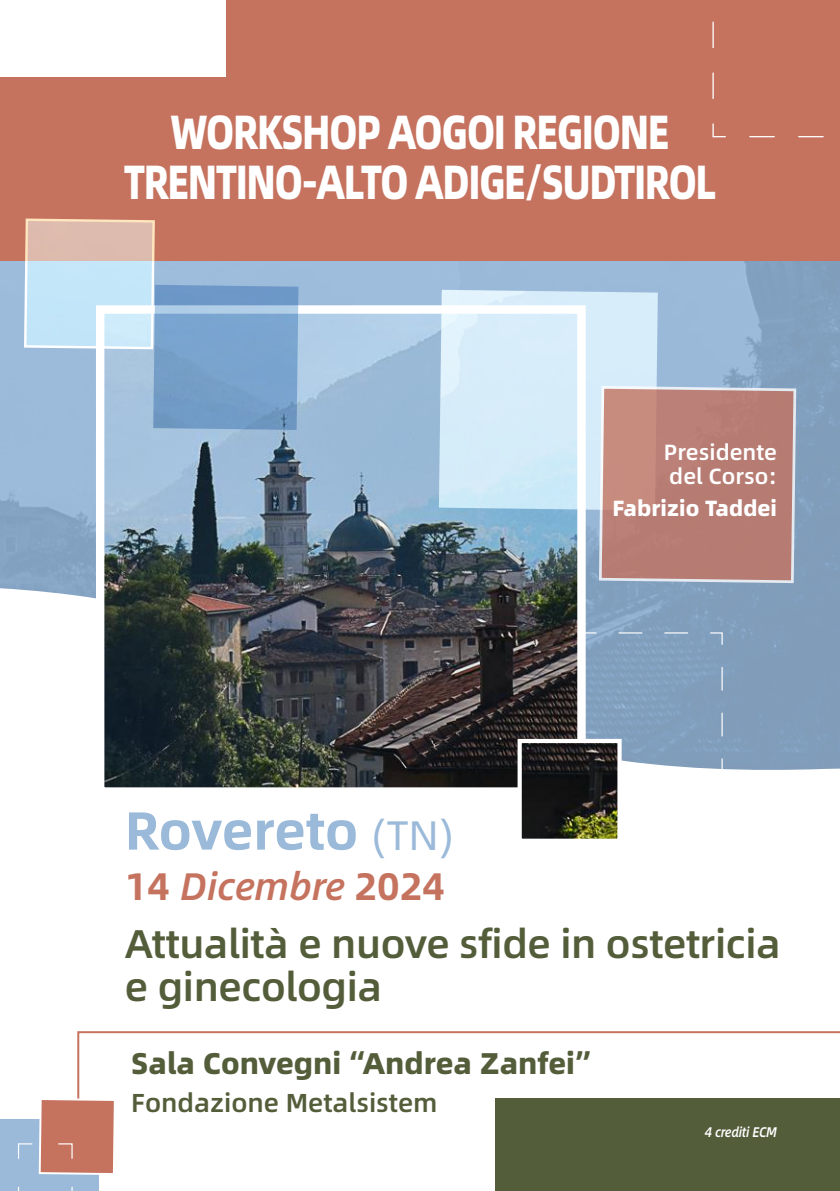
<style>
.page{position:relative;width:840px;height:1191px;background:#fff}
.page>*{position:absolute;margin:0;border:0;box-sizing:border-box;transform-origin:0 0}
.t1{font:700 53.6px "Alibaba Sans";letter-spacing:-.01em;color:#9bbad9}
.t2{font:800 48px/50px "Alibaba Sans";letter-spacing:-.04em;color:#fff;text-align:center;scale:.8 1}
.t3{font:500 40px/42px "Alibaba Sans";letter-spacing:-.01em;color:#535d3a}
.t4{font:italic 500 38.4px "Alibaba Sans";color:#c5735f}
.t5{font:800 30px "Alibaba Sans";color:#535d3a}
.t6{font:500 26px "Alibaba Sans";color:#535d3a}
.t7{font:500 22px/24px "Alibaba Sans";color:#fff}
.t8{font:800 22px "Alibaba Sans";color:#fff}
.t9{font:italic 500 14px "Alibaba Sans";letter-spacing:-.01em;color:#fff;scale:.9 1}
.s1{font-weight:400;font-size:41.2px}
.s2{font-weight:700;font-style:normal}
</style>
<div class="page">
<img style="left:0;top:261px;width:839px;height:320px">
<svg style="left:0;top:581px;width:839px;height:189px;fill:#809fbe"></svg>
<svg style="left:77px;top:1031px;width:762px;height:160px"></svg>
<svg style="left:585px;top:632px;width:137px;height:138px;background:#86a3c0"></svg>
<div style="left:0;top:0;width:839px;height:261px;background:#c5735f"></div>
<div style="left:0;top:0;width:226px;height:76px;background:#fff"></div>
<img style="left:105px;top:314px;width:471px;height:472px">
<div style="left:96px;top:305px;width:489px;height:490px;border:8px solid #fff"></div>
<img style="left:438px;top:290px;width:219px;height:220px">
<img style="left:522px;top:744px;width:94px;height:94px">
<div style="left:517px;top:739px;width:104px;height:104px;border:4px solid #fff"></div>
<img style="left:153px;top:285px;width:145px;height:145px">
<svg style="left:23px;top:218px;width:133px;height:132px;background:#d0d8df"></svg>
<div style="left:0;top:1120px;width:98px;height:71px;background:#9bbad9"></div>
<svg style="left:17px;top:1097px;width:100px;height:94px"></svg>
<svg style="left:712px;top:21px;width:112px;height:117px"></svg>
<svg style="left:597px;top:385px;width:199px;height:199px;background:#bb8880"></svg>
<p class="t2" style="left:124px;top:105px;width:741px">WORKSHOP AOGOI REGIONE<br>TRENTINO-ALTO ADIGE/SUDTIROL</p>
<p class="t1" style="left:125px;top:788px;width:330px">Rovereto <span class="s1">(TN)</span></p>
<p class="t4" style="left:125px;top:856px;width:322px"><span class="s2">14</span> Dicembre <span class="s2">2024</span></p>
<p class="t7" style="left:663px;top:439px;width:115px">Presidente del Corso:</p>
<p class="t8" style="left:612px;top:490px;width:166px">Fabrizio Taddei</p>
<p class="t3" style="left:125px;top:921px;width:657px">Attualità e nuove sfide in ostetricia e ginecologia</p>
<p class="t5" style="left:131px;top:1039px;width:461px">Sala Convegni “Andrea Zanfei”</p>
<p class="t6" style="left:131px;top:1082px;width:308px">Fondazione Metalsistem</p>
<p class="t9" style="left:704px;top:1121px;width:82px">4 crediti ECM</p>
</div>
